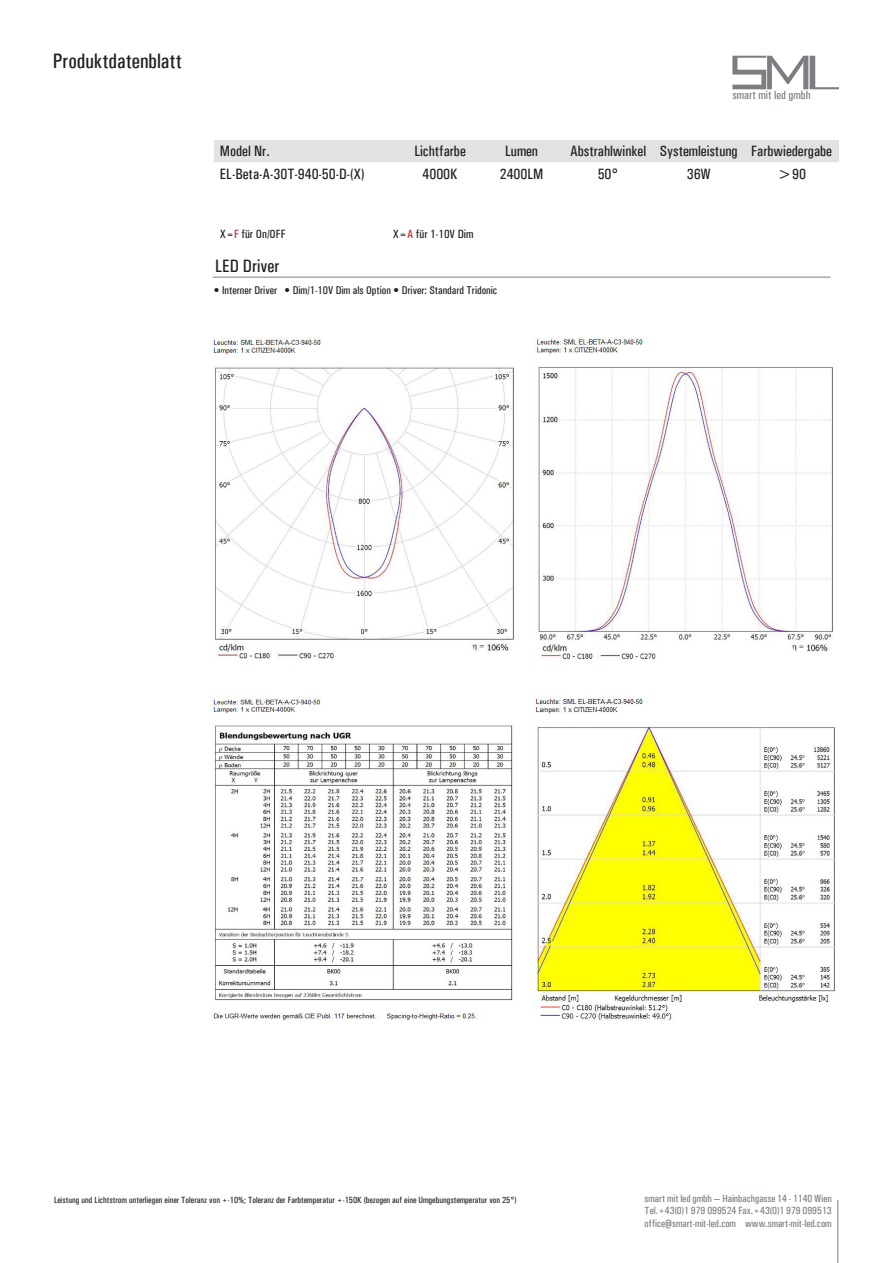
<style>
.page{position:relative;width:893px;height:1263px;background:#fff}
.page>*{position:absolute;margin:0;border:0;box-sizing:border-box;transform-origin:0 0}
.t1{font:500 condensed 21px "Univers";color:#231f20}
.Einf__Abs{font:500 condensed 18px "Univers";color:#231f20}
.Einf__Abs-2{font:500 condensed 15px "Univers";color:#231f20}
.Einf__Abs-3{font:500 condensed 12px "Univers";color:#231f20}
.t2{font:500 condensed 12px "Univers";color:#7c7e81}
.Einf__Abs-4{font:500 condensed 11.25px "Univers";color:#231f20}
.t3{font:500 condensed 10.5px/12.6px "Univers";color:#7c7e81;text-align:justify}
.t4{font:500 condensed 9px "Univers";color:#231f20}
.s1{color:#d1232a}
</style>
<div class="page">
<svg style="left:732px;top:56px;width:107px;height:33px"></svg>
<hr style="left:837px;top:1200px;width:1px;height:63px;background:#7c7e81">
<div style="left:214px;top:140px;width:625px;height:22px;background:#e1e2e4"></div>
<img style="left:213px;top:338px;width:301px;height:321px">
<img style="left:535px;top:338px;width:298px;height:322px">
<img style="left:213px;top:698px;width:300px;height:322px">
<img style="left:535px;top:698px;width:300px;height:322px">
<hr style="left:213px;top:277px;width:617px;height:1px;background:#7c7e81">
<h1 class="t1" style="left:53px;top:49px;width:131px">Produktdatenblatt</h1>
<h3 class="t2" style="left:732px;top:88px;width:80px">smart mit led gmbh</h3>
<p class="Einf__Abs-2" style="left:220px;top:142px;width:51px">Model Nr.</p>
<p class="Einf__Abs-2" style="left:414px;top:142px;width:53px">Lichtfarbe</p>
<p class="Einf__Abs-2" style="left:505px;top:142px;width:34px">Lumen</p>
<p class="Einf__Abs-2" style="left:570px;top:142px;width:78px">Abstrahlwinkel</p>
<p class="Einf__Abs-2" style="left:660px;top:142px;width:79px">Systemleistung</p>
<p class="Einf__Abs-2" style="left:751px;top:142px;width:82px">Farbwiedergabe</p>
<p class="Einf__Abs-2" style="left:220px;top:165px;width:146px">EL-Beta-A-30T-940-50-D-(X)</p>
<p class="Einf__Abs-2" style="left:423px;top:165px;width:37px">4000K</p>
<p class="Einf__Abs-2" style="left:500px;top:165px;width:45px">2400LM</p>
<p class="Einf__Abs-2" style="left:598px;top:165px;width:22px">50°</p>
<p class="Einf__Abs-2" style="left:687px;top:165px;width:26px">36W</p>
<p class="Einf__Abs-2" style="left:777px;top:165px;width:30px">&gt;90</p>
<p class="Einf__Abs-3" style="left:220px;top:226px;width:67px">X=<span class="s1">F</span> für On/OFF</p>
<p class="Einf__Abs-3" style="left:393px;top:226px;width:82px">X=<span class="s1">A</span> für 1-10V Dim</p>
<p class="Einf__Abs" style="left:215px;top:255px;width:66px">LED Driver</p>
<p class="Einf__Abs-4" style="left:214px;top:284px;width:285px">• Interner Driver • Dim/1-10V Dim als Option • Driver: Standard Tridonic</p>
<p class="t4" style="left:54px;top:1195px;width:464px">Leistung und Lichtstrom unterliegen einer Toleranz von +-10%; Toleranz der Farbtemperatur +-150K (bezogen auf eine Umgebungstemperatur von 25°)</p>
<p class="t3" style="left:645px;top:1192px;width:189px">smart mit led gmbh — Hainbachgasse 14 - 1140 Wien Tel.+43(0)1 979 099524 Fax.+43(0)1 979 099513 office@smart-mit-led.com www.smart-mit-led.com</p>
</div>
